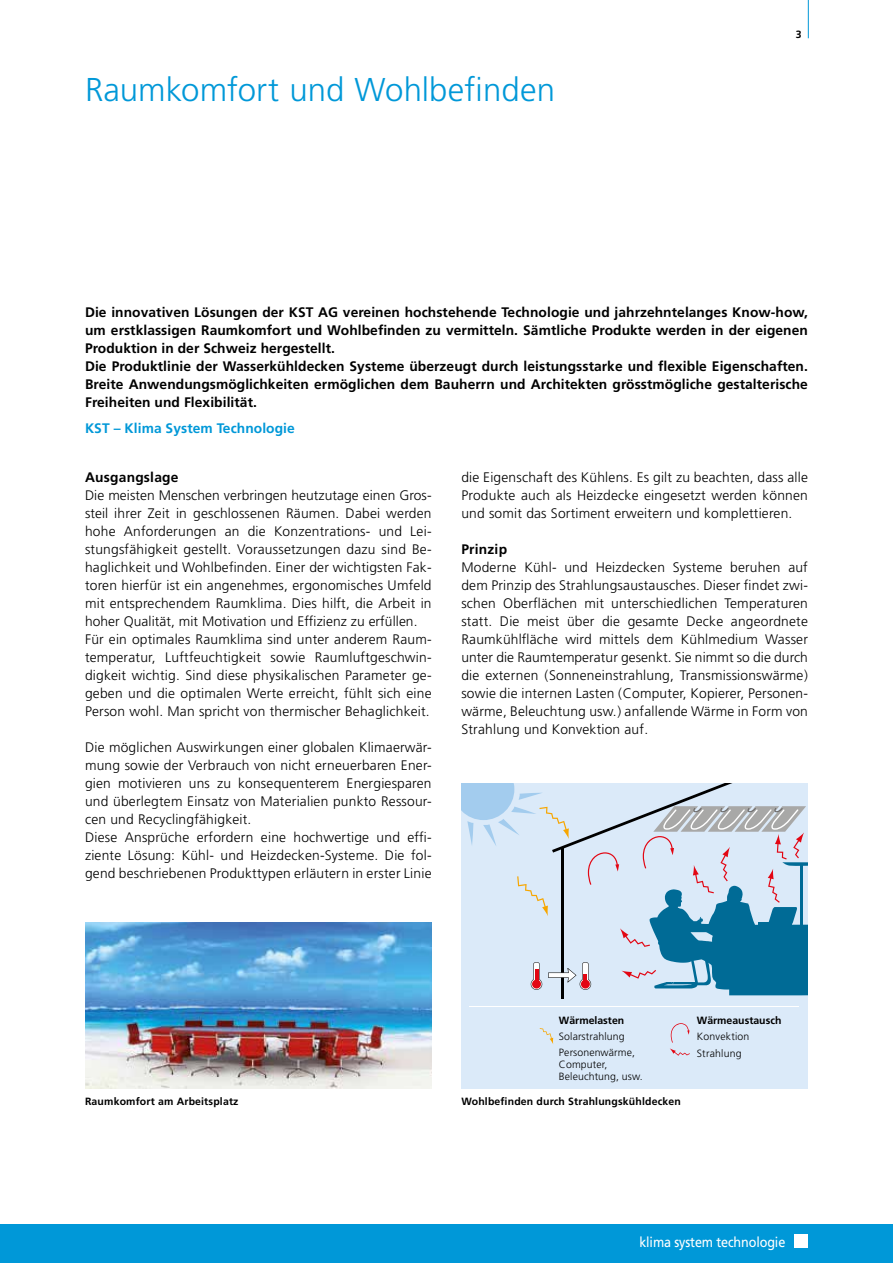
<style>
.page{position:relative;width:893px;height:1263px;background:#fff}
.page>*{position:absolute;margin:0;border:0;box-sizing:border-box;transform-origin:0 0}
.t1{font:300 33px "Frutiger LT Pro";color:#0098d8}
.t2{font:14.1px "Frutiger";letter-spacing:-.01em;color:#fff;scale:.9 1}
.t3{font:300 13.8px/18px "Frutiger LT Pro";letter-spacing:.015em;color:#000}
.t4{font:700 13.8px/18px "Frutiger LT Pro";letter-spacing:.005em;color:#000}
.t5{font:700 13.8px "Frutiger LT Pro";letter-spacing:.005em;color:#0098d8}
.t6{font:300 10.5px/16.5px "Frutiger";letter-spacing:.01em;color:#000}
.t7{font:700 10.5px "Frutiger LT Pro";letter-spacing:.015em;color:#000}
.t8{font:700 10.5px "Frutiger";color:#000}
</style>
<div class="page">
<div style="left:0;top:1225px;width:893px;height:38px;background:#0098d8"></div>
<div style="left:794px;top:1234px;width:13px;height:14px;background:#fff"></div>
<img style="left:85px;top:923px;width:347px;height:166px">
<hr style="left:808px;top:0;width:1px;height:38px;background:#0098d8">
<div style="left:462px;top:782px;width:346px;height:307px;background:#dbeaf9"></div>
<hr style="left:469px;top:1006px;width:330px;height:1px;background:#fff">
<svg style="left:540px;top:1028px;width:13px;height:16px"></svg>
<svg style="left:670px;top:1023px;width:20px;height:33px"></svg>
<hr style="left:561px;top:847px;width:3px;height:151px;background:#000">
<svg style="left:461px;top:782px;width:347px;height:213px"></svg>
<h1 class="t1" style="left:85px;top:71px;width:471px">Raumkomfort und Wohlbefinden</h1>
<p class="t7" style="left:796px;top:28px;width:7px">3</p>
<p class="t4" style="left:85px;top:303px;width:724px">Die innovativen Lösungen der KST AG vereinen hochstehende Technologie und jahrzehntelanges Know-how, um erstklassigen Raumkomfort und Wohlbefinden zu vermitteln. Sämtliche Produkte werden in der eigenen Produktion in der Schweiz hergestellt.<br>Die Produktlinie der Wasserkühldecken Systeme überzeugt durch leistungsstarke und flexible Eigenschaften.<br>Breite Anwendungsmöglichkeiten ermöglichen dem Bauherrn und Architekten grösstmögliche gestalterische Freiheiten und Flexibilität.</p>
<p class="t5" style="left:85px;top:420px;width:211px">KST – Klima System Technologie</p>
<p class="t4" style="left:85px;top:469px;width:95px">Ausgangslage</p>
<p class="t3" style="left:85px;top:487px;width:348px">Die meisten Menschen verbringen heutzutage einen Gros&shy;steil ihrer Zeit in geschlossenen Räumen. Dabei werden hohe Anforderungen an die Konzentrations- und Lei&shy;stungsfähigkeit gestellt. Voraussetzungen dazu sind Be&shy;haglichkeit und Wohlbefinden. Einer der wichtigsten Fak&shy;toren hierfür ist ein angenehmes, ergonomisches Umfeld mit entsprechendem Raumklima. Dies hilft, die Arbeit in hoher Qualität, mit Motivation und Effizienz zu erfüllen.<br>Für ein optimales Raumklima sind unter anderem Raum&shy;temperatur, Luftfeuchtigkeit sowie Raumluftgeschwin&shy;digkeit wichtig. Sind diese physikalischen Parameter ge&shy;geben und die optimalen Werte erreicht, fühlt sich eine Person wohl. Man spricht von thermischer Behaglichkeit.</p>
<p class="t3" style="left:85px;top:739px;width:348px">Die möglichen Auswirkungen einer globalen Klimaerwär&shy;mung sowie der Verbrauch von nicht erneuerbaren Ener&shy;gien motivieren uns zu konsequenterem Energiesparen und überlegtem Einsatz von Materialien punkto Ressour&shy;cen und Recyclingfähigkeit.<br>Diese Ansprüche erfordern eine hochwertige und effi&shy;ziente Lösung: Kühl- und Heizdecken-Systeme. Die fol&shy;gend beschriebenen Produkttypen erläutern in erster Linie</p>
<p class="t3" style="left:461px;top:469px;width:348px;text-align:justify">die Eigenschaft des Kühlens. Es gilt zu beachten, dass alle Produkte auch als Heizdecke eingesetzt werden können und somit das Sortiment erweitern und komplettieren.</p>
<p class="t4" style="left:461px;top:541px;width:47px">Prinzip</p>
<p class="t3" style="left:461px;top:559px;width:348px;text-align:justify">Moderne Kühl- und Heizdecken Systeme beruhen auf dem Prinzip des Strahlungsaustausches. Dieser findet zwi&shy;schen Oberflächen mit unterschiedlichen Temperaturen statt. Die meist über die gesamte Decke angeordnete Raumkühlfläche wird mittels dem Kühlmedium Wasser unter die Raumtemperatur gesenkt. Sie nimmt so die durch die externen (Sonneneinstrahlung, Transmissionswärme) sowie die internen Lasten (Computer, Kopierer, Personen&shy;wärme, Beleuchtung usw.) anfallende Wärme in Form von Strahlung und Konvektion auf.</p>
<p class="t8" style="left:559px;top:1014px;width:67px">Wärmelasten</p>
<p class="t6" style="left:559px;top:1028px;width:78px">Solarstrahlung<br>Personenwärme,</p>
<p class="t6" style="left:559px;top:1058px;width:85px;line-height:11.6px">Computer,<br>Beleuchtung, usw.</p>
<p class="t8" style="left:697px;top:1014px;width:86px">Wärmeaustausch</p>
<p class="t6" style="left:697px;top:1028px;width:54px">Konvektion<br>Strahlung</p>
<p class="t7" style="left:85px;top:1095px;width:155px">Raumkomfort am Arbeitsplatz</p>
<p class="t7" style="left:461px;top:1095px;width:221px">Wohlbefinden durch Strahlungskühldecken</p>
<p class="t2" style="left:639px;top:1233px;width:164px">klima system technologie</p>
</div>
